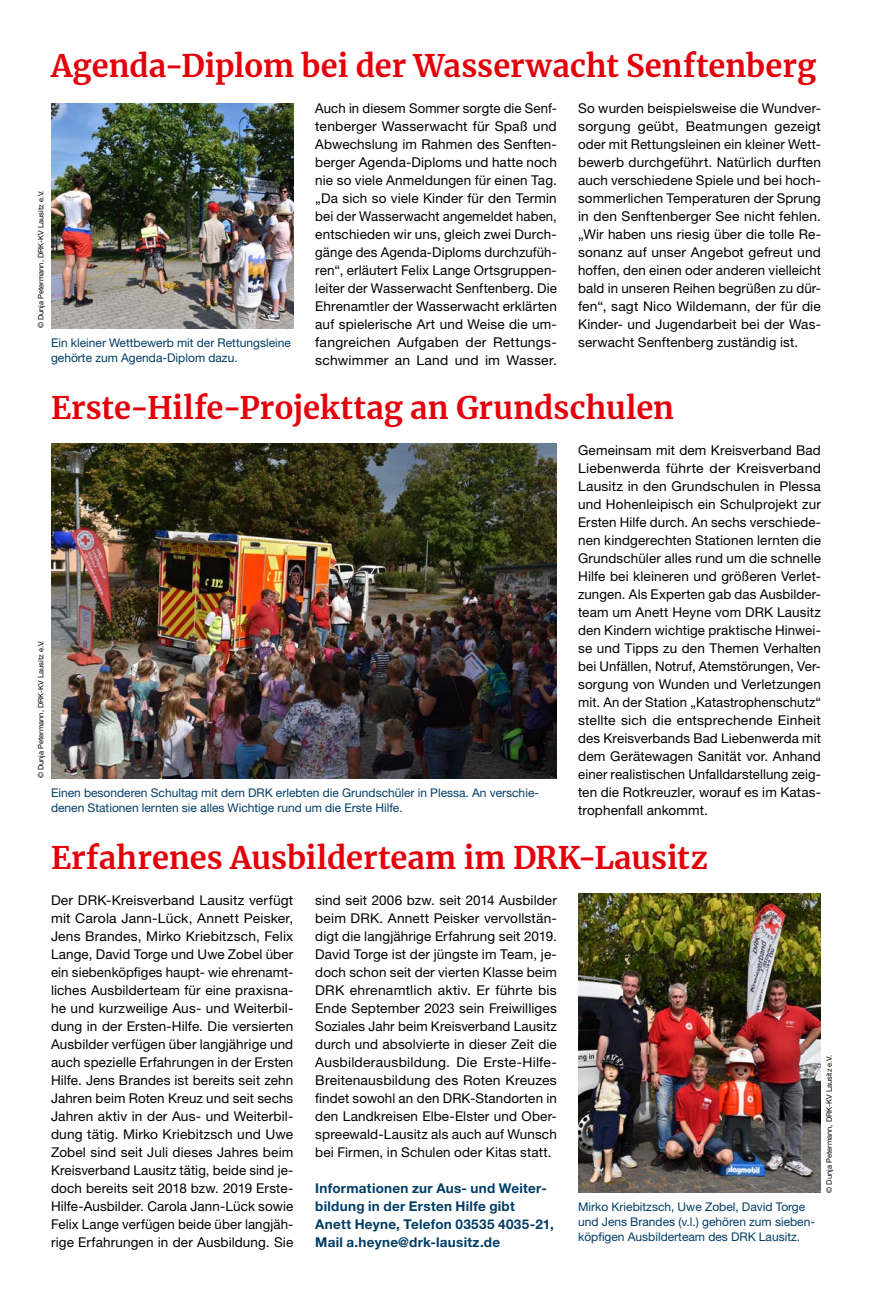
<style>
.page{position:relative;width:872px;height:1297px;background:#fff}
.page>*{position:absolute;margin:0;border:0;box-sizing:border-box;transform-origin:0 0}
.MGB_Headline_23{font:700 30.75px "Merriweather";color:#e3000b}
.MGB_Copy{font:13.5px/18px "Helvetica Neue LT Pro";letter-spacing:.01em;color:#000;text-align:justify}
.MGB_Info{font:700 13.5px/18px "Helvetica Neue LT Pro";letter-spacing:.02em;color:#003c65}
.MGB_BU{font:12px/15px "Helvetica Neue LT Pro";color:#003c65}
.MGB_Fotocredits{font:7.5px "Helvetica Neue LT Pro";color:#000}
</style>
<div class="page">
<img style="left:578px;top:894px;width:243px;height:299px">
<img style="left:51px;top:444px;width:506px;height:335px">
<img style="left:51px;top:103px;width:242px;height:226px">
<p class="MGB_Headline_23" style="left:51px;top:44px;width:766px">Agenda-Diplom bei der Wasserwacht Senftenberg</p>
<p class="MGB_Fotocredits" style="left:36px;top:328px;width:139px;rotate:-90deg">© Dunja Petermann, DRK-KV Lausitz e.V.</p>
<p class="MGB_BU" style="left:51px;top:334px;width:241px">Ein kleiner Wettbewerb mit der Rettungsleine gehörte zum Agenda-Diplom dazu.</p>
<p class="MGB_Copy" style="left:315px;top:98px;width:243px">Auch in diesem Sommer sorgte die Senf&shy;tenberger Wasserwacht für Spaß und Abwechslung im Rahmen des Senften&shy;berger Agenda-Diploms und hatte noch nie so viele Anmeldungen für einen Tag. „Da sich so viele Kinder für den Termin bei der Wasserwacht angemeldet haben, entschieden wir uns, gleich zwei Durch&shy;gänge des Agenda-Diploms durchzufüh&shy;ren“, erläutert Felix Lange Ortsgruppen&shy;leiter der Wasserwacht Senftenberg. Die Ehrenamtler der Wasserwacht erklärten auf spielerische Art und Weise die um&shy;fangreichen Aufgaben der Rettungs&shy;schwimmer an Land und im Wasser.</p>
<p class="MGB_Copy" style="left:578px;top:98px;width:244px">So wurden beispielsweise die Wundver&shy;sorgung geübt, Beatmungen gezeigt oder mit Rettungsleinen ein kleiner Wett&shy;bewerb durchgeführt. Natürlich durften auch verschiedene Spiele und bei hoch&shy;sommerlichen Temperaturen der Sprung in den Senftenberger See nicht fehlen. „Wir haben uns riesig über die tolle Re&shy;sonanz auf unser Angebot gefreut und hoffen, den einen oder anderen vielleicht bald in unseren Reihen begrüßen zu dür&shy;fen“, sagt Nico Wildemann, der für die Kinder- und Jugendarbeit bei der Was&shy;serwacht Senftenberg zuständig ist.</p>
<p class="MGB_Headline_23" style="left:51px;top:386px;width:624px">Erste-Hilfe-Projekttag an Grundschulen</p>
<p class="MGB_Fotocredits" style="left:36px;top:778px;width:139px;rotate:-90deg">© Dunja Petermann, DRK-KV Lausitz e.V.</p>
<p class="MGB_BU" style="left:51px;top:784px;width:488px">Einen besonderen Schultag mit dem DRK erlebten die Grundschüler in Plessa. An verschie&shy;denen Stationen lernten sie alles Wichtige rund um die Erste Hilfe.</p>
<p class="MGB_Copy" style="left:578px;top:440px;width:244px">Gemeinsam mit dem Kreisverband Bad Liebenwerda führte der Kreisverband Lausitz in den Grundschulen in Plessa und Hohenleipisch ein Schulprojekt zur Ersten Hilfe durch. An sechs verschiede&shy;nen kindgerechten Stationen lernten die Grundschüler alles rund um die schnelle Hilfe bei kleineren und größeren Verlet&shy;zungen. Als Experten gab das Ausbilder&shy;team um Anett Heyne vom DRK Lausitz den Kindern wichtige praktische Hinwei&shy;se und Tipps zu den Themen Verhalten bei Unfällen, Notruf, Atemstörungen, Ver&shy;sorgung von Wunden und Verletzungen mit. An der Station „Katastrophenschutz“ stellte sich die entsprechende Einheit des Kreisverbands Bad Liebenwerda mit dem Gerätewagen Sanität vor. Anhand einer realistischen Unfalldarstellung zeig&shy;ten die Rotkreuzler, worauf es im Katas&shy;trophenfall ankommt.</p>
<p class="MGB_Headline_23" style="left:51px;top:836px;width:658px">Erfahrenes Ausbilderteam im DRK-Lausitz</p>
<p class="MGB_Copy" style="left:51px;top:890px;width:244px">Der DRK-Kreisverband Lausitz verfügt mit Carola Jann-Lück, Annett Peisker, Jens Brandes, Mirko Kriebitzsch, Felix Lange, David Torge und Uwe Zobel über ein siebenköpfiges haupt- wie ehrenamt&shy;liches Ausbilderteam für eine praxisna&shy;he und kurzweilige Aus- und Weiterbil&shy;dung in der Ersten-Hilfe. Die versierten Ausbilder verfügen über langjährige und auch spezielle Erfahrungen in der Ersten Hilfe. Jens Brandes ist bereits seit zehn Jahren beim Roten Kreuz und seit sechs Jahren aktiv in der Aus- und Weiterbil&shy;dung tätig. Mirko Kriebitzsch und Uwe Zobel sind seit Juli dieses Jahres beim Kreisverband Lausitz tätig, beide sind je&shy;doch bereits seit 2018 bzw. 2019 Erste-Hilfe-Ausbilder. Carola Jann-Lück sowie Felix Lange verfügen beide über langjäh&shy;rige Erfahrungen in der Ausbildung. Sie</p>
<p class="MGB_Copy" style="left:315px;top:890px;width:243px">sind seit 2006 bzw. seit 2014 Ausbilder beim DRK. Annett Peisker vervollstän&shy;digt die langjährige Erfahrung seit 2019.<br>David Torge ist der jüngste im Team, je&shy;doch schon seit der vierten Klasse beim DRK ehrenamtlich aktiv. Er führte bis Ende September 2023 sein Freiwilliges Soziales Jahr beim Kreisverband Lausitz durch und absolvierte in dieser Zeit die Ausbilderausbildung. Die Erste-Hilfe-Breitenausbildung des Roten Kreuzes findet sowohl an den DRK-Standorten in den Landkreisen Elbe-Elster und Ober&shy;spreewald-Lausitz als auch auf Wunsch bei Firmen, in Schulen oder Kitas statt.</p>
<p class="MGB_Info" style="left:315px;top:1178px;width:240px">Informationen zur Aus- und Weiter&shy;bildung in der Ersten Hilfe gibt Anett Heyne, Telefon 03535 4035-21, Mail a.heyne@drk-lausitz.de</p>
<p class="MGB_BU" style="left:578px;top:1198px;width:238px">Mirko Kriebitzsch, Uwe Zobel, David Torge und Jens Brandes (v.l.) gehören zum sieben&shy;köpfigen Ausbilderteam des DRK Lausitz.</p>
<p class="MGB_Fotocredits" style="left:824px;top:1193px;width:139px;rotate:-90deg">© Dunja Petermann, DRK-KV Lausitz e.V.</p>
</div>
